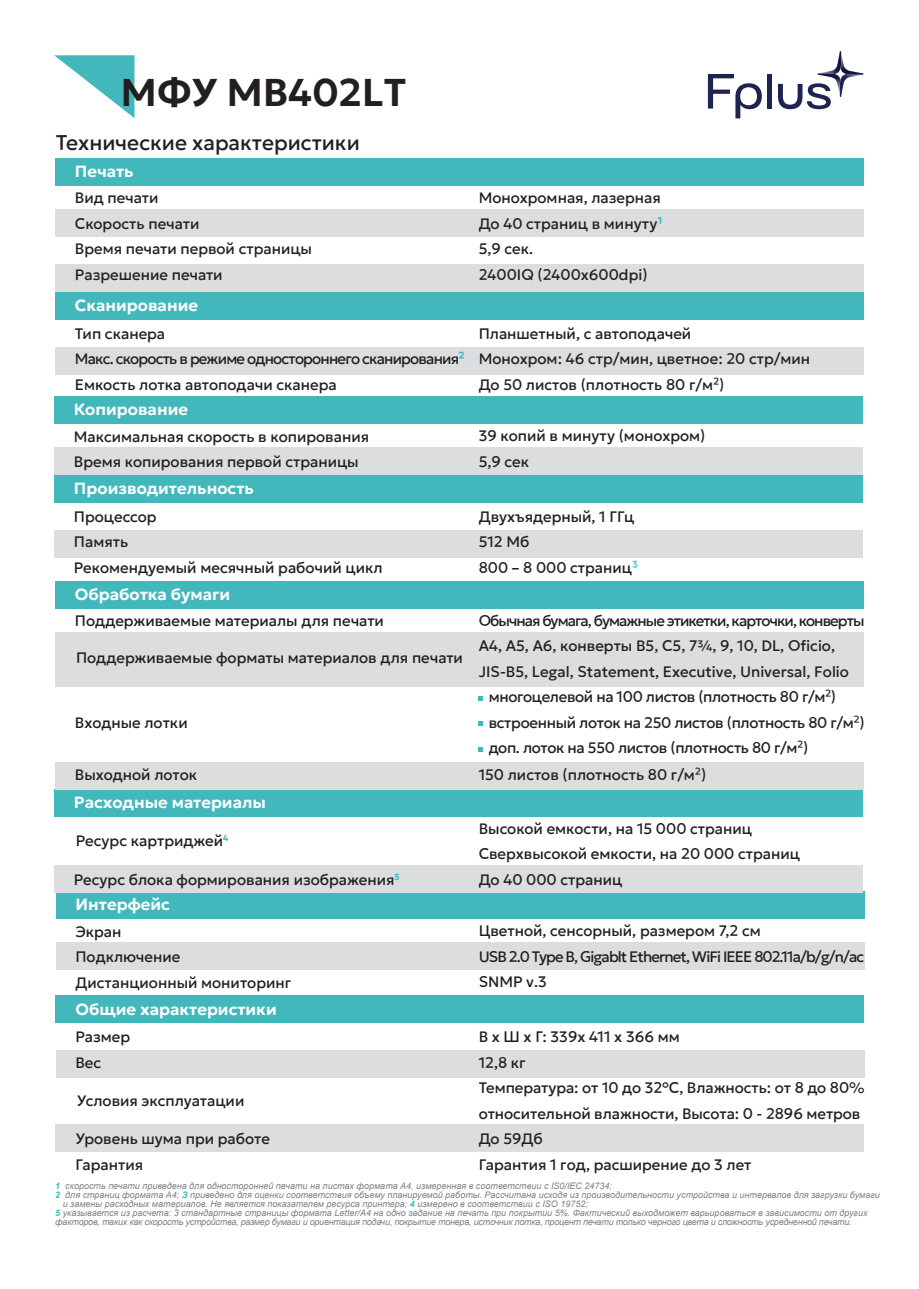
<style>
.page{position:relative;width:919px;height:1289px;background:#fff}
.page>*{position:absolute;margin:0;border:0;box-sizing:border-box;transform-origin:0 0}
.t1{font:600 39.45px "Geologica";color:#231f20}
.t2{font:21px "Geologica";color:#231f20}
.t3{font:600 16.5px "Geologica";color:#fff}
.t4{font:15px/25.5px "Geologica";color:#231f20}
.t5{font:15px/25.5px "Geologica";letter-spacing:-.06em;color:#231f20}
.t6{font:15px "Geologica";letter-spacing:-.02em;color:#231f20}
.t7{font:15px/25.5px "Geologica";letter-spacing:-.05em;color:#231f20}
.t8{font:italic 9px "Arial";color:#808285}
.t9{font:italic 9px "Arial";letter-spacing:-.025em;color:#808285}
.s1{font-weight:700;color:#42b8be}
.s2{color:#42b8bc}
.s3{font-weight:700;color:#42b8bc}
</style>
<div class="page">
<svg style="left:54px;top:55px;width:80px;height:63px"></svg>
<div style="left:766px;top:74px;width:5px;height:35px;background:#1d2451"></div>
<svg style="left:778px;top:83px;width:52px;height:26px"></svg>
<svg style="left:707px;top:74px;width:54px;height:44px"></svg>
<svg style="left:840px;top:75px;width:20px;height:22px"></svg>
<svg style="left:841px;top:51px;width:22px;height:24px"></svg>
<svg style="left:821px;top:51px;width:20px;height:22px"></svg>
<svg style="left:817px;top:73px;width:23px;height:24px"></svg>
<div style="left:56px;top:158px;width:807px;height:28px;background:#42b8bc"></div>
<div style="left:56px;top:209px;width:807px;height:27px;background:#dcdddf"></div>
<div style="left:56px;top:264px;width:807px;height:28px;background:#dcdddf"></div>
<div style="left:55px;top:292px;width:808px;height:28px;background:#42b8bc"></div>
<div style="left:56px;top:347px;width:807px;height:28px;background:#dcdddf"></div>
<div style="left:56px;top:891px;width:808px;height:28px;background:#42b8bc"></div>
<div style="left:56px;top:942px;width:808px;height:27px;background:#dcdddf"></div>
<div style="left:56px;top:995px;width:808px;height:27px;background:#42b8bc"></div>
<div style="left:56px;top:1050px;width:808px;height:27px;background:#dcdddf"></div>
<div style="left:55px;top:1124px;width:808px;height:27px;background:#dcdddf"></div>
<div style="left:55px;top:789px;width:808px;height:27px;background:#42b8bc"></div>
<div style="left:55px;top:865px;width:808px;height:27px;background:#dcdddf"></div>
<div style="left:56px;top:581px;width:807px;height:27px;background:#42b8bc"></div>
<div style="left:56px;top:631px;width:807px;height:55px;background:#dcdddf"></div>
<div style="left:55px;top:397px;width:807px;height:27px;background:#42b8bc"></div>
<div style="left:55px;top:447px;width:807px;height:27px;background:#dcdddf"></div>
<div style="left:54px;top:475px;width:808px;height:27px;background:#42b8bc"></div>
<div style="left:55px;top:530px;width:807px;height:27px;background:#dcdddf"></div>
<div style="left:56px;top:761px;width:807px;height:28px;background:#dcdddf"></div>
<svg style="left:478px;top:696px;width:5px;height:4px"></svg>
<svg style="left:478px;top:721px;width:5px;height:4px"></svg>
<svg style="left:478px;top:747px;width:5px;height:5px"></svg>
<h1 class="t1" style="left:121px;top:57px;width:287px">МФУ MB402LT</h1>
<h2 class="t2" style="left:56px;top:124px;width:305px">Технические характеристики</h2>
<p class="t3" style="left:75px;top:156px;width:60px">Печать</p>
<p class="t4" style="left:75px;top:184px;width:239px">Вид печати<br>Скорость печати<br>Время печати первой страницы<br>Разрешение печати</p>
<p class="t4" style="left:478px;top:184px;width:185px">Монохромная, лазерная<br>До 40 страниц в минуту<span class="s1">¹<br></span>5,9 сек.<br>2400IQ (2400x600dpi)</p>
<p class="t3" style="left:75px;top:291px;width:125px">Сканирование</p>
<p class="t7" style="left:75px;top:319px;width:391px">Тип сканера<br>Макс. скорость в режиме одностороннего сканирования<span class="s1">²<br></span>Емкость лотка автоподачи сканера</p>
<p class="t4" style="left:478px;top:319px;width:333px">Планшетный, с автоподачей<br>Монохром: 46 стр/мин, цветное: 20 стр/мин<br>До 50 листов (плотность 80 г/м²)</p>
<p class="t3" style="left:74px;top:394px;width:116px">Копирование</p>
<p class="t4" style="left:74px;top:422px;width:297px">Максимальная скорость в копирования<br>Время копирования первой страницы</p>
<p class="t4" style="left:478px;top:422px;width:228px">39 копий в минуту (монохром)<br>5,9 сек</p>
<p class="t3" style="left:74px;top:473px;width:181px">Производительность</p>
<p class="t4" style="left:74px;top:502px;width:310px">Процессор<br>Память<br>Рекомендуемый месячный рабочий цикл</p>
<p class="t3" style="left:75px;top:579px;width:157px">Обработка бумаги</p>
<p class="t4" style="left:75px;top:607px;width:310px">Поддерживаемые материалы для печати</p>
<p class="t4" style="left:76px;top:643px;width:388px">Поддерживаемые форматы материалов для печати</p>
<p class="t4" style="left:75px;top:709px;width:114px">Входные лотки</p>
<p class="t4" style="left:478px;top:502px;width:161px">Двухъядерный, 1 ГГц<br>512 Мб<br>800 – 8 000 страниц<span class="s2">³</span></p>
<p class="t5" style="left:478px;top:606px;width:387px">Обычная бумага, бумажные этикетки, карточки, конверты</p>
<p class="t4" style="left:478px;top:632px;width:358px">А4, А5, А6, конверты В5, С5, 7¾, 9, 10, DL, Oficio,</p>
<p class="t4" style="left:478px;top:657px;width:372px">JIS-B5, Legal, Statement, Executive, Universal, Folio</p>
<p class="t6" style="left:488px;top:684px;width:349px">многоцелевой на 100 листов (плотность 80 г/м²)</p>
<p class="t6" style="left:488px;top:709px;width:377px">встроенный лоток на 250 листов (плотность 80 г/м²)</p>
<p class="t6" style="left:488px;top:735px;width:321px">доп. лоток на 550 листов (плотность 80 г/м²)</p>
<p class="t4" style="left:75px;top:761px;width:124px">Выходной лоток</p>
<p class="t4" style="left:478px;top:760px;width:229px">150 листов (плотность 80 г/м²)</p>
<p class="t3" style="left:74px;top:787px;width:193px">Расходные материалы</p>
<p class="t4" style="left:76px;top:826px;width:154px">Ресурс картриджей<sup>4</sup></p>
<p class="t4" style="left:74px;top:866px;width:327px">Ресурс блока формирования изображения<sup>5</sup></p>
<p class="t3" style="left:75px;top:889px;width:96px">Интерфейс</p>
<p class="t4" style="left:478px;top:814px;width:323px">Высокой емкости, на 15 000 страниц<br>Сверхвысокой емкости, на 20 000 страниц<br>До 40 000 страниц</p>
<p class="t4" style="left:75px;top:917px;width:217px">Экран<br>Подключение<br>Дистанционный мониторинг</p>
<p class="t5" style="left:478px;top:917px;width:387px">Цветной, сенсорный, размером 7,2 см<br>USB 2.0 Туре В, Gigablt Ethernet, WiFi IEEE 802.11a/b/g/n/ac<br>SNMP v.3</p>
<p class="t3" style="left:75px;top:994px;width:203px">Общие характеристики</p>
<p class="t4" style="left:75px;top:1022px;width:56px">Размер<br>Вес</p>
<p class="t4" style="left:77px;top:1086px;width:169px">Условия эксплуатации</p>
<p class="t4" style="left:75px;top:1124px;width:196px">Уровень шума при работе<br>Гарантия</p>
<p class="t4" style="left:478px;top:1022px;width:387px">В х Ш х Г: 339х 411 х 366 мм<br>12,8 кг<br>Температура: от 10 до 32°С, Влажность: от 8 до 80% относительной влажности, Высота: 0 - 2896 метров<br>До 59Дб<br>Гарантия 1 год, расширение до 3 лет</p>
<p class="t8" style="left:55px;top:1179px;width:558px"><span class="s3">1</span> скорость печати приведена для односторонней печати на листах формата А4, измеренная в соответствии с IS0/IEC 24734;</p>
<p class="t8" style="left:55px;top:1188px;width:826px"><span class="s3">2</span> для страниц формата А4; <span class="s3">З</span> приведено для оценки соответствия объему планируемой работы. Рассчитана исходя из производительности устройства и интервалов для загрузки бумаги</p>
<p class="t8" style="left:63px;top:1197px;width:526px">и замены расходных материалов. Не является показателем ресурса принтера; <span class="s3">4</span> измерено в соответствии с ISO 19752;</p>
<p class="t8" style="left:55px;top:1206px;width:813px"><span class="s3">5</span> указывается из расчета: 3 стандартные страницы формата Letter/A4 на одно задание на печать при покрытии 5%. Фактический выходможет варьироваться в зависимости от других</p>
<p class="t9" style="left:55px;top:1215px;width:797px">факторов, таких как скорость устройства, размер бумаги и ориентация подачи, покрытие тонера, источник лотка, процент печати только черного цвета и сложность усредненной печати.</p>
</div>
